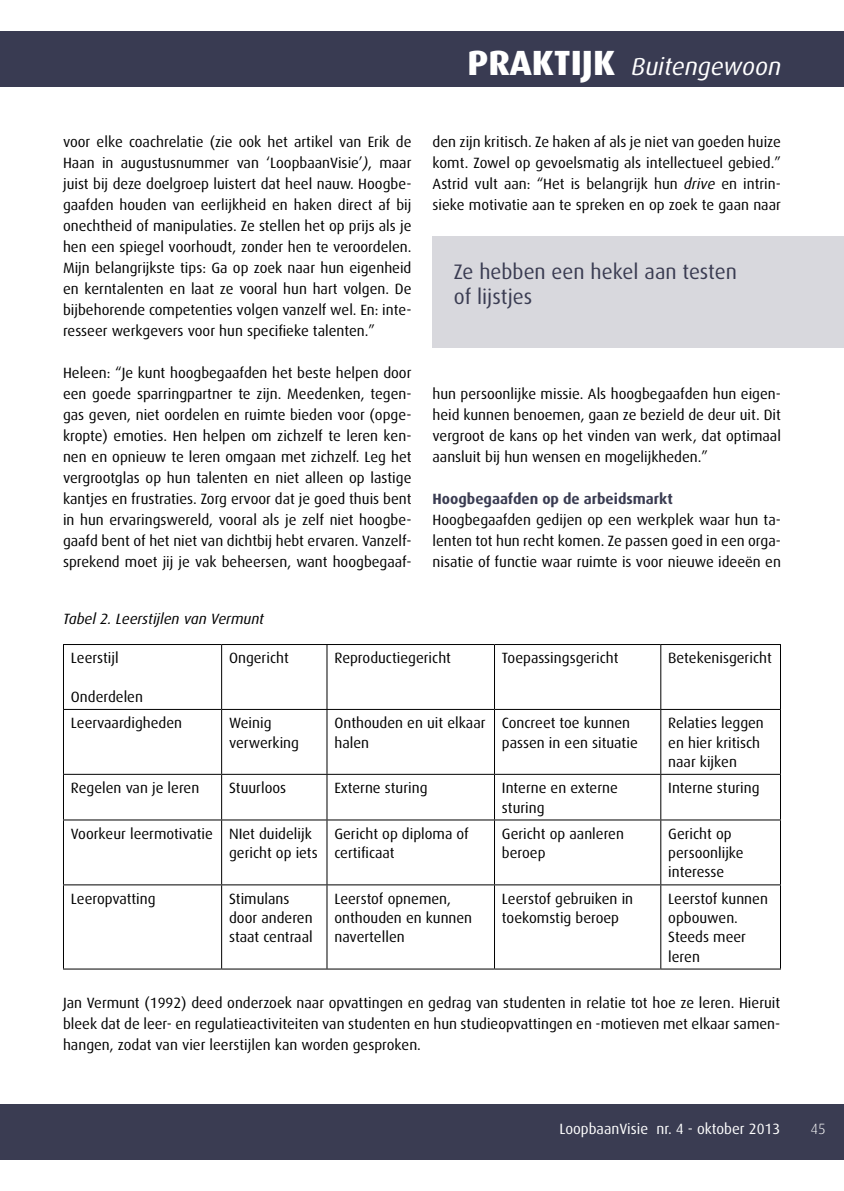
<style>
.page{position:relative;width:844px;height:1191px;background:#fff}
.page>*{position:absolute;margin:0;border:0;box-sizing:border-box;transform-origin:0 0}
.t1{font:italic 24.5px "Dax";color:#fff}
.t2{font:21px/24.5px "Dax";color:#3a3c52}
.t3{font:14.88px/21px "Dax";color:#000}
.t4{font:700 14.88px "Dax";color:#3a3c52}
.t5{font:14.88px "Dax";color:#fff}
.t6{font:italic 14.88px "Dax";color:#000}
.t7{font:300 14.88px "Dax";color:#fff}
.s1{font-style:italic}
.s2{font-weight:800;font-style:normal;font-size:35px}
</style>
<div class="page">
<div style="left:0;top:31px;width:843px;height:56px;background:#393b52"></div>
<div style="left:0;top:1104px;width:843px;height:56px;background:#3a3c52"></div>
<hr style="left:63px;top:644px;width:158px;height:1px;background:#000">
<hr style="left:63px;top:645px;width:1px;height:64px;background:#000">
<hr style="left:221px;top:644px;width:106px;height:1px;background:#000">
<hr style="left:221px;top:645px;width:1px;height:64px;background:#000">
<hr style="left:327px;top:644px;width:167px;height:1px;background:#000">
<hr style="left:326px;top:645px;width:1px;height:64px;background:#000">
<hr style="left:494px;top:644px;width:166px;height:1px;background:#000">
<hr style="left:494px;top:645px;width:1px;height:64px;background:#000">
<hr style="left:660px;top:644px;width:120px;height:1px;background:#000">
<hr style="left:660px;top:645px;width:1px;height:64px;background:#000">
<hr style="left:779px;top:645px;width:1px;height:64px;background:#000">
<hr style="left:63px;top:709px;width:158px;height:1px;background:#000">
<hr style="left:63px;top:710px;width:1px;height:64px;background:#000">
<hr style="left:221px;top:709px;width:106px;height:1px;background:#000">
<hr style="left:221px;top:710px;width:1px;height:64px;background:#000">
<hr style="left:327px;top:709px;width:167px;height:1px;background:#000">
<hr style="left:326px;top:710px;width:1px;height:64px;background:#000">
<hr style="left:494px;top:709px;width:166px;height:1px;background:#000">
<hr style="left:494px;top:710px;width:1px;height:64px;background:#000">
<hr style="left:660px;top:709px;width:120px;height:1px;background:#000">
<hr style="left:660px;top:710px;width:1px;height:64px;background:#000">
<hr style="left:779px;top:710px;width:1px;height:64px;background:#000">
<hr style="left:63px;top:774px;width:158px;height:1px;background:#000">
<hr style="left:63px;top:774px;width:1px;height:45px;background:#000">
<hr style="left:221px;top:774px;width:106px;height:1px;background:#000">
<hr style="left:221px;top:774px;width:1px;height:45px;background:#000">
<hr style="left:327px;top:774px;width:167px;height:1px;background:#000">
<hr style="left:326px;top:774px;width:1px;height:45px;background:#000">
<hr style="left:494px;top:774px;width:166px;height:1px;background:#000">
<hr style="left:494px;top:774px;width:1px;height:45px;background:#000">
<hr style="left:660px;top:774px;width:120px;height:1px;background:#000">
<hr style="left:660px;top:774px;width:1px;height:45px;background:#000">
<hr style="left:779px;top:774px;width:1px;height:45px;background:#000">
<hr style="left:63px;top:819px;width:158px;height:1px;background:#000">
<hr style="left:63px;top:820px;width:1px;height:64px;background:#000">
<hr style="left:221px;top:819px;width:106px;height:1px;background:#000">
<hr style="left:221px;top:820px;width:1px;height:64px;background:#000">
<hr style="left:327px;top:819px;width:167px;height:1px;background:#000">
<hr style="left:326px;top:820px;width:1px;height:64px;background:#000">
<hr style="left:494px;top:819px;width:166px;height:1px;background:#000">
<hr style="left:494px;top:820px;width:1px;height:64px;background:#000">
<hr style="left:660px;top:819px;width:120px;height:1px;background:#000">
<hr style="left:660px;top:820px;width:1px;height:64px;background:#000">
<hr style="left:779px;top:820px;width:1px;height:64px;background:#000">
<hr style="left:63px;top:884px;width:158px;height:1px;background:#000">
<hr style="left:63px;top:885px;width:1px;height:83px;background:#000">
<hr style="left:221px;top:884px;width:106px;height:1px;background:#000">
<hr style="left:221px;top:885px;width:1px;height:83px;background:#000">
<hr style="left:327px;top:884px;width:167px;height:1px;background:#000">
<hr style="left:326px;top:885px;width:1px;height:83px;background:#000">
<hr style="left:494px;top:884px;width:166px;height:1px;background:#000">
<hr style="left:494px;top:885px;width:1px;height:83px;background:#000">
<hr style="left:660px;top:884px;width:120px;height:1px;background:#000">
<hr style="left:660px;top:885px;width:1px;height:83px;background:#000">
<hr style="left:779px;top:885px;width:1px;height:83px;background:#000">
<hr style="left:63px;top:968px;width:158px;height:1px;background:#000">
<hr style="left:221px;top:968px;width:106px;height:1px;background:#000">
<hr style="left:327px;top:968px;width:167px;height:1px;background:#000">
<hr style="left:494px;top:968px;width:166px;height:1px;background:#000">
<hr style="left:660px;top:968px;width:120px;height:1px;background:#000">
<div style="left:432px;top:236px;width:411px;height:111px;background:#d8d8dd"></div>
<p class="t3" style="left:63px;top:132px;width:350px;text-align:justify">voor elke coachrelatie (zie ook het artikel van Erik de Haan in augustusnummer van ‘LoopbaanVisie’<span class="s1">)</span>, maar juist bij deze doelgroep luistert dat heel nauw. Hoogbe&shy;gaafden houden van eerlijkheid en haken direct af bij onechtheid of manipulaties. Ze stellen het op prijs als je hen een spiegel voorhoudt, zonder hen te veroordelen.<br>Mijn belangrijkste tips: Ga op zoek naar hun eigenheid en kerntalenten en laat ze vooral hun hart volgen. De bijbehorende competenties volgen vanzelf wel. En: inte&shy;resseer werkgevers voor hun specifieke talenten.”</p>
<p class="t3" style="left:63px;top:363px;width:350px;text-align:justify">Heleen: “Je kunt hoogbegaafden het beste helpen door een goede sparringpartner te zijn. Meedenken, tegen&shy;gas geven, niet oordelen en ruimte bieden voor (opge&shy;kropte) emoties. Hen helpen om zichzelf te leren ken&shy;nen en opnieuw te leren omgaan met zichzelf. Leg het vergrootglas op hun talenten en niet alleen op lastige kantjes en frustraties. Zorg ervoor dat je goed thuis bent in hun ervaringswereld, vooral als je zelf niet hoogbe&shy;gaafd bent of het niet van dichtbij hebt ervaren. Vanzelf&shy;sprekend moet jij je vak beheersen, want hoogbegaaf-</p>
<p class="t6" style="left:63px;top:610px;width:202px">Tabel 2. Leerstijlen van Vermunt</p>
<h1 class="t1" style="left:467px;top:53px;width:315px"><span class="s2">PRAKTIJK</span> Buitengewoon</h1>
<p class="t3" style="left:432px;top:131px;width:350px;text-align:justify">den zijn kritisch. Ze haken af als je niet van goeden huize komt. Zowel op gevoelsmatig als intellectueel gebied.” Astrid vult aan: “Het is belangrijk hun <span class="s1">drive</span> en intrin&shy;sieke motivatie aan te spreken en op zoek te gaan naar</p>
<h2 class="t2" style="left:454px;top:260px;width:284px">Ze hebben een hekel aan testen of lijstjes</h2>
<p class="t3" style="left:432px;top:384px;width:350px;text-align:justify">hun persoonlijke missie. Als hoogbegaafden hun eigen&shy;heid kunnen benoemen, gaan ze bezield de deur uit. Dit vergroot de kans op het vinden van werk, dat optimaal aansluit bij hun wensen en mogelijkheden.”</p>
<p class="t4" style="left:432px;top:490px;width:242px">Hoogbegaafden op de arbeidsmarkt</p>
<p class="t3" style="left:432px;top:510px;width:350px;text-align:justify">Hoogbegaafden gedijen op een werkplek waar hun ta&shy;lenten tot hun recht komen. Ze passen goed in een orga&shy;nisatie of functie waar ruimte is voor nieuwe ideeën en</p>
<p class="t3" style="left:71px;top:648px;width:49px">Leerstijl</p>
<p class="t3" style="left:71px;top:686px;width:74px">Onderdelen</p>
<p class="t3" style="left:229px;top:648px;width:61px">Ongericht</p>
<p class="t3" style="left:334px;top:648px;width:118px">Reproductiegericht</p>
<p class="t3" style="left:502px;top:648px;width:118px">Toepassingsgericht</p>
<p class="t3" style="left:668px;top:648px;width:105px">Betekenisgericht</p>
<p class="t3" style="left:71px;top:713px;width:113px">Leervaardigheden</p>
<p class="t3" style="left:229px;top:713px;width:71px;line-height:19.2px">Weinig verwerking</p>
<p class="t3" style="left:334px;top:713px;width:153px;line-height:19.2px">Onthouden en uit elkaar halen</p>
<p class="t3" style="left:502px;top:713px;width:137px;line-height:19.2px">Concreet toe kunnen passen in een situatie</p>
<p class="t3" style="left:668px;top:713px;width:97px;line-height:19.2px">Relaties leggen en hier kritisch naar kijken</p>
<p class="t3" style="left:71px;top:777px;width:130px">Regelen van je leren</p>
<p class="t3" style="left:229px;top:777px;width:59px">Stuurloos</p>
<p class="t3" style="left:334px;top:777px;width:95px">Externe sturing</p>
<p class="t3" style="left:502px;top:778px;width:117px;line-height:19.2px">Interne en externe sturing</p>
<p class="t3" style="left:668px;top:777px;width:93px">Interne sturing</p>
<p class="t3" style="left:229px;top:824px;width:90px;line-height:19.2px;text-indent:-158px">Voorkeur leermotivatie NIet duidelijk gericht op iets</p>
<p class="t3" style="left:334px;top:824px;width:136px;line-height:19.2px">Gericht op diploma of certificaat</p>
<p class="t3" style="left:502px;top:824px;width:123px;line-height:19.2px">Gericht op aanleren beroep</p>
<p class="t3" style="left:668px;top:824px;width:77px;line-height:19.2px">Gericht op persoonlijke interesse</p>
<p class="t3" style="left:71px;top:888px;width:86px">Leeropvatting</p>
<p class="t3" style="left:229px;top:889px;width:85px;line-height:19.2px">Stimulans door anderen staat centraal</p>
<p class="t3" style="left:334px;top:889px;width:139px;line-height:19.2px">Leerstof opnemen, onthouden en kunnen navertellen</p>
<p class="t3" style="left:502px;top:889px;width:133px;line-height:19.2px">Leerstof gebruiken in toekomstig beroep</p>
<p class="t3" style="left:668px;top:889px;width:101px;line-height:19.2px">Leerstof kunnen opbouwen.<br>Steeds meer leren</p>
<p class="t3" style="left:63px;top:993px;width:718px;text-align:justify">Jan Vermunt (1992) deed onderzoek naar opvattingen en gedrag van studenten in relatie tot hoe ze leren. Hieruit bleek dat de leer- en regulatieactiviteiten van studenten en hun studieopvattingen en -motieven met elkaar samen&shy;hangen, zodat van vier leerstijlen kan worden gesproken.</p>
<p class="t5" style="left:559px;top:1121px;width:222px">LoopbaanVisie nr. 4 - oktober 2013</p>
<p class="t7" style="left:810px;top:1121px;width:17px">45</p>
</div>
